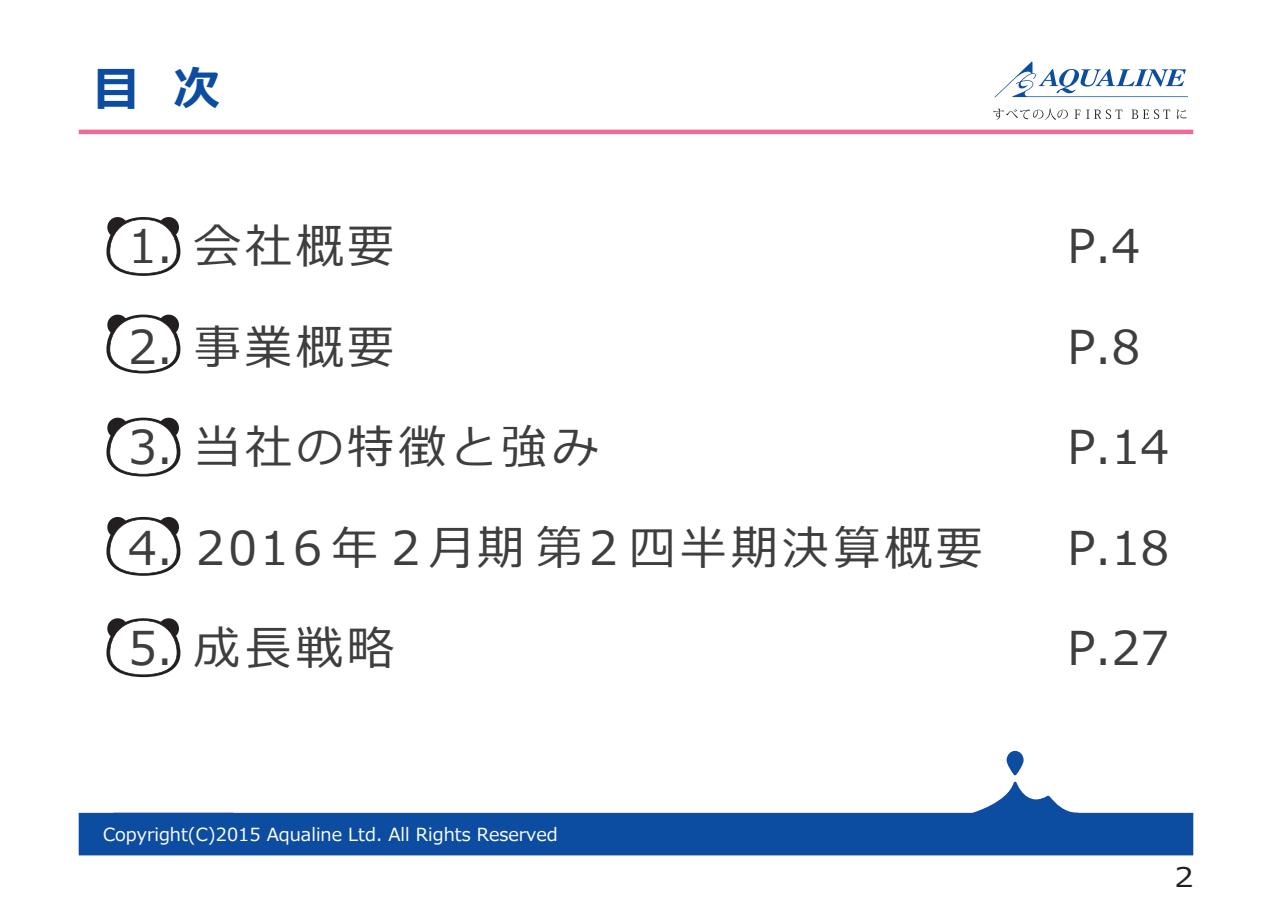
<style>
.page{position:relative;width:1272px;height:902px;background:#fff}
.page>*{position:absolute;margin:0;border:0;box-sizing:border-box;transform-origin:0 0}
.t1{font:46.5px/100.5px "Meiryo";letter-spacing:.1em;color:#3e3e3f}
.t2{font:700 46.5px "Meiryo";color:#0d4da1}
.t3{font:27px "Meiryo";color:#231f20;scale:1.15 1}
.t4{font:18px "Meiryo";color:#fff}
</style>
<div class="page">
<div style="left:79px;top:812px;width:1114px;height:43px;background:#0d4da1"></div>
<svg style="left:971px;top:781px;width:108px;height:34px"></svg>
<svg style="left:1006px;top:750px;width:17px;height:25px"></svg>
<hr style="left:79px;top:130px;width:1114px;height:4px;background:#f16893">
<svg style="left:994px;top:61px;width:193px;height:36px"></svg>
<svg style="left:993px;top:109px;width:74px;height:11px"></svg>
<svg style="left:1074px;top:110px;width:6px;height:9px"></svg>
<svg style="left:1086px;top:109px;width:36px;height:10px"></svg>
<svg style="left:1131px;top:109px;width:39px;height:10px"></svg>
<svg style="left:1176px;top:109px;width:10px;height:10px"></svg>
<svg style="left:106px;top:217px;width:74px;height:59px"></svg>
<svg style="left:106px;top:314px;width:74px;height:59px"></svg>
<svg style="left:106px;top:417px;width:74px;height:59px"></svg>
<svg style="left:106px;top:517px;width:74px;height:58px"></svg>
<svg style="left:106px;top:618px;width:74px;height:59px"></svg>
<p class="t2" style="left:93px;top:57px;width:129px">目 次</p>
<p class="t1" style="left:128px;top:198px;width:267px">1. 会社概要</p>
<p class="t1" style="left:128px;top:299px;width:267px">2. 事業概要</p>
<p class="t1" style="left:128px;top:399px;width:472px">3. 当社の特徴と強み</p>
<p class="t1" style="left:128px;top:500px;width:856px">4. ２０１6年２月期第２四半期決算概要</p>
<p class="t1" style="left:128px;top:600px;width:267px">5. 成長戦略</p>
<p class="t4" style="left:103px;top:822px;width:456px">Copyright(C)2015 Aqualine Ltd. All Rights Reserved</p>
<p class="t1" style="left:1067px;top:198px;width:103px">P.4<br>P.8<br>P.14<br>P.18<br>P.27</p>
<p class="t3" style="left:1174px;top:858px;width:18px">2</p>
</div>
